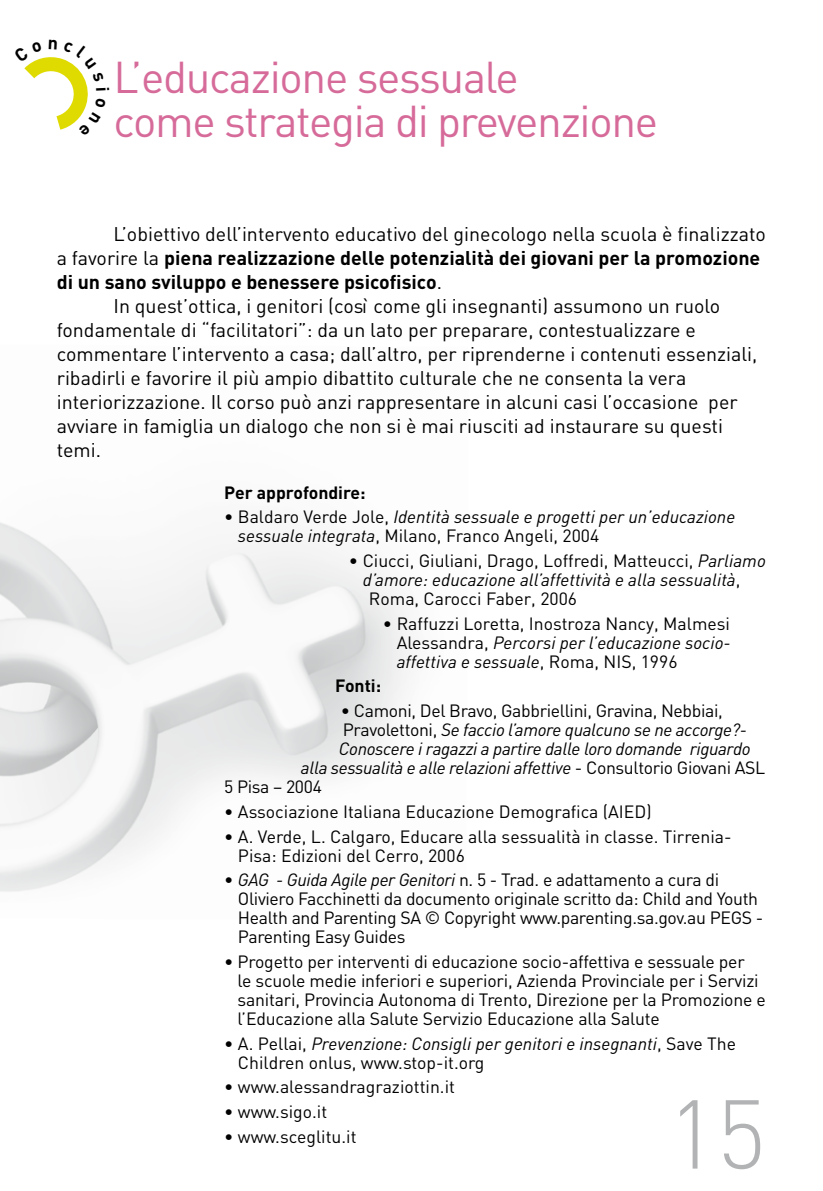
<style>
.page{position:relative;width:823px;height:1191px;background:#fff}
.page>*{position:absolute;margin:0;border:0;box-sizing:border-box;transform-origin:0 0}
.t1{font:300 96px "DIN";color:#b1b3b4}
.t2{font:44px/44px "DIN";letter-spacing:-.03em;color:#d66b9a}
.t3{font:19.6px "DIN";color:#000}
.t4{font:700 19.6px "DIN";color:#000}
.t5{font:17.6px/19px "DIN";letter-spacing:-.01em;color:#000}
.t6{font:italic 17.6px "DIN";letter-spacing:-.02em;color:#000}
.t7{font:italic 17.6px/19px "DIN";color:#000}
.t8{font:700 17.6px "DIN";color:#000}
.s1{font-weight:400}
.s2{font-style:normal}
.s3{font-style:italic}
</style>
<div class="page">
<img style="left:0;top:522px;width:411px;height:370px">
<svg style="left:24px;top:57px;width:64px;height:73px"></svg>
<h2 class="t2" style="left:113px;top:54px;width:546px">L’educazione sessuale<br>come strategia di prevenzione</h2>
<p class="t3" style="left:113px;top:222px;width:653px">L’obiettivo dell’intervento educativo del ginecologo nella scuola è finalizzato</p>
<p class="t4" style="left:57px;top:245px;width:704px"><span class="s1">a favorire la</span> piena realizzazione delle potenzialità dei giovani per la promozione</p>
<p class="t4" style="left:57px;top:269px;width:386px">di un sano sviluppo e benessere psicofisico<span class="s1">.</span></p>
<p class="t3" style="left:113px;top:293px;width:608px">In quest’ottica, i genitori (così come gli insegnanti) assumono un ruolo</p>
<p class="t3" style="left:57px;top:317px;width:640px">fondamentale di “facilitatori”: da un lato per preparare, contestualizzare e</p>
<p class="t3" style="left:57px;top:341px;width:701px">commentare l’intervento a casa; dall’altro, per riprenderne i contenuti essenziali,</p>
<p class="t3" style="left:57px;top:365px;width:630px">ribadirli e favorire il più ampio dibattito culturale che ne consenta la vera</p>
<p class="t3" style="left:57px;top:389px;width:682px">interiorizzazione. Il corso può anzi rappresentare in alcuni casi l’occasione per</p>
<p class="t3" style="left:57px;top:413px;width:667px">avviare in famiglia un dialogo che non si è mai riusciti ad instaurare su questi</p>
<p class="t3" style="left:57px;top:437px;width:46px">temi.</p>
<p class="t8" style="left:224px;top:481px;width:143px">Per approfondire:</p>
<p class="t7" style="left:238px;top:507px;width:498px;text-indent:-14px"><span class="s2">• Baldaro Verde Jole,</span> Identità sessuale e progetti per un’educazione sessuale integrata<span class="s2">, Milano, Franco Angeli, 2004</span></p>
<p class="t5" style="left:349px;top:551px;width:418px">• Ciucci, Giuliani, Drago, Loffredi, Matteucci, <span class="s3">Parliamo</span></p>
<p class="t7" style="left:362px;top:570px;width:379px">d’amore: educazione all’affettività e alla sessualità<span class="s2">,</span></p>
<p class="t5" style="left:369px;top:589px;width:209px">Roma, Carocci Faber, 2006</p>
<p class="t5" style="left:396px;top:613px;width:335px;text-align:justify;text-indent:-14px">• Raffuzzi Loretta, Inostroza Nancy, Malmesi Alessandra, <span class="s3">Percorsi per l’educazione socio&shy;affettiva e sessuale</span>, Roma, NIS, 1996</p>
<p class="t8" style="left:335px;top:674px;width:47px">Fonti:</p>
<p class="t5" style="left:341px;top:701px;width:383px">• Camoni, Del Bravo, Gabbriellini, Gravina, Nebbiai,</p>
<p class="t6" style="left:343px;top:719px;width:405px"><span class="s2">Pravolettoni,</span> Se faccio l’amore qualcuno se ne accorge?-</p>
<p class="t6" style="left:339px;top:738px;width:413px">Conoscere i ragazzi a partire dalle loro domande riguardo</p>
<p class="t6" style="left:301px;top:757px;width:466px">alla sessualità e alle relazioni affettive <span class="s2">- Consultorio Giovani ASL</span></p>
<p class="t5" style="left:224px;top:777px;width:99px">5 Pisa – 2004</p>
<p class="t5" style="left:224px;top:801px;width:428px">• Associazione Italiana Educazione Demografica (AIED)</p>
<p class="t5" style="left:238px;top:826px;width:495px;text-indent:-14px">• A. Verde, L. Calgaro, Educare alla sessualità in classe. Tirrenia-<br>Pisa: Edizioni del Cerro, 2006</p>
<p class="t5" style="left:238px;top:870px;width:526px;text-indent:-14px">• <span class="s3">GAG - Guida Agile per Genitori</span> n. 5 - Trad. e adattamento a cura di Oliviero Facchinetti da documento originale scritto da: Child and Youth Health and Parenting SA © Copyright www.parenting.sa.gov.au PEGS - Parenting Easy Guides</p>
<p class="t5" style="left:237px;top:951px;width:529px;text-indent:-13px">• Progetto per interventi di educazione socio-affettiva e sessuale per<br>le scuole medie inferiori e superiori, Azienda Provinciale per i Servizi sanitari, Provincia Autonoma di Trento, Direzione per la Promozione e l’Educazione alla Salute Servizio Educazione alla Salute</p>
<p class="t5" style="left:238px;top:1033px;width:499px;text-indent:-14px">• A. Pellai, <span class="s3">Prevenzione: Consigli per genitori e insegnanti</span>, Save The<br>Children onlus, www.stop-it.org</p>
<p class="t5" style="left:224px;top:1077px;width:232px">• www.alessandragraziottin.it</p>
<p class="t5" style="left:224px;top:1101px;width:104px">• www.sigo.it</p>
<p class="t5" style="left:224px;top:1126px;width:134px">• www.sceglitu.it</p>
<h1 class="t1" style="left:667px;top:1075px;width:100px">15</h1>
</div>
